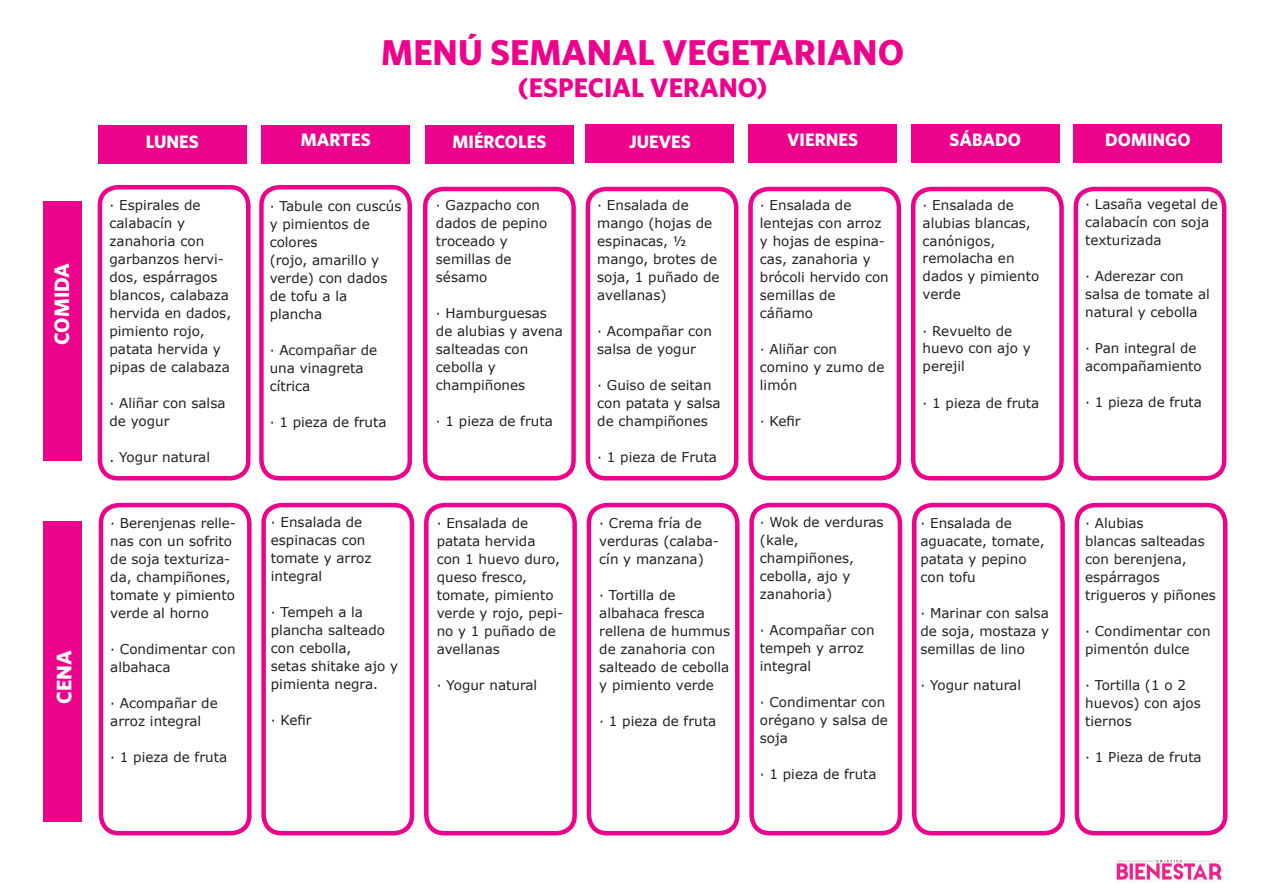
<style>
.page{position:relative;width:1263px;height:893px;background:#fff}
.page>*{position:absolute;margin:0;border:0;box-sizing:border-box;transform-origin:0 0}
.t1{font:700 36px "Whitney HTF";color:#ed028c}
.t2{font:700 27px "Whitney HTF";color:#ed028c}
.t3{font:700 21px "Whitney HTF";color:#fff}
.t4{font:700 18px "Whitney HTF";color:#fff}
.t5{font:13.5px/18px "Verdana";color:#231f20}
</style>
<div class="page">
<div style="left:98px;top:185px;width:152px;height:295px;border:4px solid #ed028c;border-radius:18px"></div>
<div style="left:259px;top:185px;width:153px;height:295px;border:4px solid #ed028c;border-radius:18px"></div>
<div style="left:423px;top:187px;width:153px;height:293px;border:4px solid #ed028c;border-radius:18px"></div>
<div style="left:586px;top:187px;width:152px;height:293px;border:4px solid #ed028c;border-radius:18px"></div>
<div style="left:748px;top:187px;width:153px;height:293px;border:4px solid #ed028c;border-radius:18px"></div>
<div style="left:911px;top:187px;width:153px;height:293px;border:4px solid #ed028c;border-radius:18px"></div>
<div style="left:1073px;top:187px;width:153px;height:293px;border:4px solid #ed028c;border-radius:18px"></div>
<div style="left:99px;top:503px;width:153px;height:332px;border:4px solid #ed028c;border-radius:18px"></div>
<div style="left:261px;top:503px;width:153px;height:332px;border:4px solid #ed028c;border-radius:18px"></div>
<div style="left:424px;top:503px;width:153px;height:332px;border:4px solid #ed028c;border-radius:18px"></div>
<div style="left:587px;top:503px;width:152px;height:332px;border:4px solid #ed028c;border-radius:18px"></div>
<div style="left:749px;top:503px;width:153px;height:332px;border:4px solid #ed028c;border-radius:18px"></div>
<div style="left:912px;top:503px;width:153px;height:332px;border:4px solid #ed028c;border-radius:18px"></div>
<div style="left:1075px;top:503px;width:152px;height:332px;border:4px solid #ed028c;border-radius:18px"></div>
<div style="left:98px;top:125px;width:148px;height:38px;background:#ed028c"></div>
<div style="left:262px;top:125px;width:148px;height:38px;background:#ed028c"></div>
<div style="left:425px;top:125px;width:149px;height:38px;background:#ed028c"></div>
<div style="left:586px;top:124px;width:148px;height:38px;background:#ed028c"></div>
<div style="left:748px;top:124px;width:149px;height:38px;background:#ed028c"></div>
<div style="left:911px;top:124px;width:148px;height:38px;background:#ed028c"></div>
<div style="left:1074px;top:124px;width:148px;height:38px;background:#ed028c"></div>
<div style="left:43px;top:202px;width:39px;height:259px;background:#ed028c"></div>
<div style="left:43px;top:521px;width:39px;height:300px;background:#ed028c"></div>
<img style="left:1116px;top:859px;width:106px;height:23px">
<h3 class="t3" style="left:49px;top:345px;width:83px;rotate:-90deg">COMIDA</h3>
<h3 class="t3" style="left:51px;top:704px;width:55px;rotate:-90deg">CENA</h3>
<h1 class="t1" style="left:381px;top:31px;width:524px">MENÚ SEMANAL VEGETARIANO</h1>
<h2 class="t2" style="left:518px;top:71px;width:251px">(ESPECIAL VERANO)</h2>
<h3 class="t4" style="left:146px;top:131px;width:55px">LUNES</h3>
<h3 class="t4" style="left:301px;top:129px;width:71px">MARTES</h3>
<h3 class="t4" style="left:452px;top:131px;width:95px">MIÉRCOLES</h3>
<h3 class="t4" style="left:629px;top:131px;width:63px">JUEVES</h3>
<h3 class="t4" style="left:787px;top:129px;width:72px">VIERNES</h3>
<h3 class="t4" style="left:949px;top:129px;width:73px">SÁBADO</h3>
<h3 class="t4" style="left:1105px;top:129px;width:87px">DOMINGO</h3>
<p class="t5" style="left:109px;top:196px;width:123px">· Espirales de calabacín y zanahoria con garbanzos hervi&shy;dos, espárragos blancos, calabaza hervida en dados, pimiento rojo, patata hervida y pipas de calabaza</p>
<p class="t5" style="left:109px;top:394px;width:117px">· Aliñar con salsa de yogur</p>
<p class="t5" style="left:109px;top:448px;width:102px">. Yogur natural</p>
<p class="t5" style="left:110px;top:514px;width:127px">· Berenjenas relle&shy;nas con un sofrito de soja texturiza&shy;da, champiñones, tomate y pimiento verde al horno</p>
<p class="t5" style="left:110px;top:640px;width:127px">· Condimentar con albahaca</p>
<p class="t5" style="left:110px;top:694px;width:109px">· Acompañar de arroz integral</p>
<p class="t5" style="left:110px;top:748px;width:118px">· 1 pieza de fruta</p>
<p class="t5" style="left:270px;top:197px;width:133px">· Tabule con cuscús y pimientos de colores<br>(rojo, amarillo y verde) con dados de tofu a la plancha</p>
<p class="t5" style="left:270px;top:341px;width:109px">· Acompañar de una vinagreta cítrica</p>
<p class="t5" style="left:270px;top:413px;width:118px">· 1 pieza de fruta</p>
<p class="t5" style="left:271px;top:513px;width:102px">· Ensalada de espinacas con tomate y arroz integral</p>
<p class="t5" style="left:271px;top:603px;width:129px">· Tempeh a la plancha salteado con cebolla,<br>setas shitake ajo y pimienta negra.</p>
<p class="t5" style="left:271px;top:711px;width:42px">· Kefir</p>
<p class="t5" style="left:436px;top:196px;width:113px">· Gazpacho con dados de pepino troceado y semillas de sésamo</p>
<p class="t5" style="left:436px;top:304px;width:128px">· Hamburguesas de alubias y avena salteadas con cebolla y champiñones</p>
<p class="t5" style="left:436px;top:412px;width:118px">· 1 pieza de fruta</p>
<p class="t5" style="left:437px;top:514px;width:128px">· Ensalada de patata hervida<br>con 1 huevo duro, queso fresco, tomate, pimiento verde y rojo, pepi&shy;no y 1 puñado de avellanas</p>
<p class="t5" style="left:437px;top:676px;width:102px">· Yogur natural</p>
<p class="t5" style="left:597px;top:196px;width:124px">· Ensalada de mango (hojas de espinacas, ½ mango, brotes de soja, 1 puñado de avellanas)</p>
<p class="t5" style="left:597px;top:322px;width:116px">· Acompañar con salsa de yogur</p>
<p class="t5" style="left:597px;top:376px;width:125px">· Guiso de seitan con patata y salsa de champiñones</p>
<p class="t5" style="left:597px;top:448px;width:121px">· 1 pieza de Fruta</p>
<p class="t5" style="left:599px;top:514px;width:121px">· Crema fría de verduras (calaba&shy;cín y manzana)</p>
<p class="t5" style="left:599px;top:586px;width:132px">· Tortilla de albahaca fresca rellena de hummus de zanahoria con salteado de cebolla y pimiento verde</p>
<p class="t5" style="left:599px;top:712px;width:118px">· 1 pieza de fruta</p>
<p class="t5" style="left:760px;top:196px;width:130px">· Ensalada de lentejas con arroz y hojas de espina&shy;cas, zanahoria y brócoli hervido con semillas de cáñamo</p>
<p class="t5" style="left:760px;top:340px;width:126px">· Aliñar con comino y zumo de limón</p>
<p class="t5" style="left:760px;top:412px;width:42px">· Kefir</p>
<p class="t5" style="left:760px;top:513px;width:125px">· Wok de verduras (kale, champiñones, cebolla, ajo y zanahoria)</p>
<p class="t5" style="left:760px;top:621px;width:116px">· Acompañar con tempeh y arroz integral</p>
<p class="t5" style="left:760px;top:693px;width:129px">· Condimentar con orégano y salsa de soja</p>
<p class="t5" style="left:760px;top:765px;width:118px">· 1 pieza de fruta</p>
<p class="t5" style="left:922px;top:195px;width:118px">· Ensalada de alubias blancas, canónigos, remolacha en dados y pimiento verde</p>
<p class="t5" style="left:922px;top:321px;width:110px">· Revuelto de huevo con ajo y perejil</p>
<p class="t5" style="left:922px;top:393px;width:118px">· 1 pieza de fruta</p>
<p class="t5" style="left:920px;top:514px;width:126px">· Ensalada de aguacate, tomate, patata y pepino con tofu</p>
<p class="t5" style="left:920px;top:604px;width:130px;text-align:justify">· Marinar con salsa de soja, mostaza y semillas de lino</p>
<p class="t5" style="left:920px;top:676px;width:102px">· Yogur natural</p>
<p class="t5" style="left:1085px;top:195px;width:134px">· Lasaña vegetal de calabacín con soja texturizada</p>
<p class="t5" style="left:1085px;top:267px;width:126px">· Aderezar con salsa de tomate al natural y cebolla</p>
<p class="t5" style="left:1085px;top:339px;width:118px">· Pan integral de acompañamiento</p>
<p class="t5" style="left:1085px;top:393px;width:118px">· 1 pieza de fruta</p>
<p class="t5" style="left:1085px;top:514px;width:132px">· Alubias<br>blancas salteadas con berenjena, espárragos trigueros y piñones</p>
<p class="t5" style="left:1085px;top:622px;width:127px">· Condimentar con pimentón dulce</p>
<p class="t5" style="left:1085px;top:676px;width:117px">· Tortilla (1 o 2 huevos) con ajos tiernos</p>
<p class="t5" style="left:1085px;top:748px;width:118px">· 1 Pieza de fruta</p>
</div>
